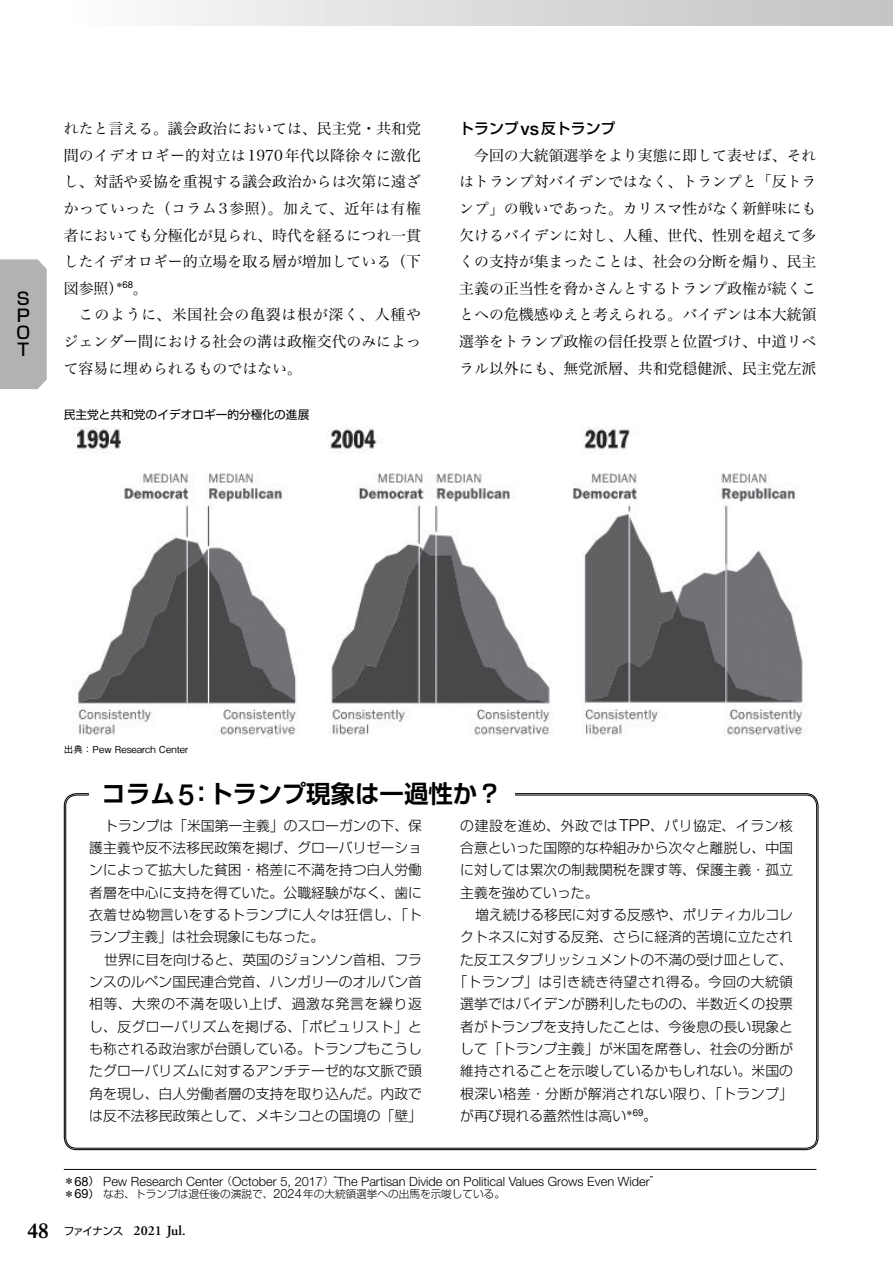
<style>
.page{position:relative;width:893px;height:1263px;background:#fff}
.page>*{position:absolute;margin:0;border:0;box-sizing:border-box;transform-origin:0 0}
.t1{font:700 24.45px "Shin Go Pr 6 N De";color:#000}
.t2{font:500 16.95px/17px "Shin Go Pr 6 N";color:#000;text-align:justify}
.t3{font:14.85px/26.5px "Hiragino Serif Pr 6 N W3";color:#000;text-align:justify}
.t4{font:500 14.85px "Shin Go Pr 6 N";color:#000}
.t5{font:300 13.8px/22.4px "Shin Go Pr 6 N";letter-spacing:.005em;color:#000;text-align:justify}
.t6{font:300 13.8px "Shin Go Pr 6 N";letter-spacing:.025em;color:#000}
.t7{font:300 13.8px "Shin Go Pr 6 N";letter-spacing:.03em;color:#000}
.t8{font:600 13.8px "Adobe Garamond Pro";color:#000}
.t9{font:300 12.75px "Helvetica Neue LT Std";color:#000}
.t10{font:11.7px "Shin Go Pr 6 N";color:#000}
.t11{font:300 10.65px "Shin Go Pr 6 N";color:#000}
.t12{font:500 9.6px "Gothic BBB Pr 6 N";color:#000}
.s1{font-family:"Helvetica Neue LT Std";font-size:17.85px}
.s2{font-family:"Helvetica Neue LT Std";font-weight:500;font-size:29.4px}
.s3{font-family:"Helvetica Neue LT Std";font-size:16.65px}
.s4{font-family:"Shin Go Pr 6 N";font-weight:400;font-size:10.65px}
.s5{font-weight:400}
.s6{font-family:"Shin Go Pr 6 N";font-size:10.65px}
.s7{font-family:"Helvetica Neue LT Std";font-weight:400;font-size:12.75px}
.s8{font-family:"Helvetica Neue LT Std";font-size:12.75px}
.s9{font-family:"Times LT Std";font-size:21.3px}
</style>
<div class="page">
<hr style="left:64px;top:1169px;width:752px;height:1px;background:#000">
<img style="left:74px;top:426px;width:732px;height:311px">
<div style="left:64px;top:0;width:829px;height:26px;background:linear-gradient(to right,#fbfbfb,#c2c2c2)"></div>
<div style="left:0;top:259px;width:47px;height:130px;background:#b2b2b2"></div>
<p class="t2" style="left:15px;top:290px;width:16px">ＳＰＯＴ</p>
<p class="t3" style="left:64px;top:114px;width:359px">れたと言える。議会政治においては、民主党・共和党間のイデオロギー的対立は1970年代以降徐々に激化し、対話や妥協を重視する議会政治からは次第に遠ざかっていった（コラム3参照）。加えて、近年は有権者においても分極化が見られ、時代を経るにつれ一貫したイデオロギー的立場を取る層が増加している（下図参照）<sup>＊</sup><sup>68</sup>。</p>
<p class="t3" style="left:64px;top:300px;width:359px;text-indent:15px">このように、米国社会の亀裂は根が深く、人種やジェンダー間における社会の溝は政権交代のみによって容易に埋められるものではない。<sup>＊</sup><sup>69</sup></p>
<p class="t10" style="left:64px;top:404px;width:247px">民主党と共和党のイデオロギー的分極化の進展</p>
<p class="t4" style="left:459px;top:116px;width:158px">トランプ<span class="s1">vs</span>反トランプ</p>
<p class="t3" style="left:459px;top:141px;width:359px;text-indent:15px">今回の大統領選挙をより実態に即して表せば、それはトランプ対バイデンではなく、トランプと「反トランプ」の戦いであった。カリスマ性がなく新鮮味にも欠けるバイデンに対し、人種、世代、性別を超えて多くの支持が集まったことは、社会の分断を煽り、民主主義の正当性を脅かさんとするトランプ政権が続くことへの危機感ゆえと考えられる。バイデンは本大統領選挙をトランプ政権の信任投票と位置づけ、中道リベラル以外にも、無党派層、共和党穏健派、民主党左派</p>
<p class="t12" style="left:64px;top:741px;width:126px">出典：Pew Research Center</p>
<h1 class="t1" style="left:102px;top:774px;width:402px">コラム<span class="s2">5</span>：トランプ現象は一過性か？</h1>
<p class="t5" style="left:89px;top:813px;width:334px;text-indent:15px">トランプは「米国第一主義」のスローガンの下、保護主義や反不法移民政策を掲げ、グローバリゼーションによって拡大した貧困・格差に不満を持つ白人労働者層を中心に支持を得ていた。公職経験がなく、歯に衣着せぬ物言いをするトランプに人々は狂信し、「トランプ主義」は社会現象にもなった。</p>
<p class="t5" style="left:89px;top:947px;width:334px;text-indent:15px">世界に目を向けると、英国のジョンソン首相、フランスのルペン国民連合党首、ハンガリーのオルバン首相等、大衆の不満を吸い上げ、過激な発言を繰り返し、反グローバリズムを掲げる、「ポピュリスト」とも称される政治家が台頭している。トランプもこうしたグローバリズムに対するアンチテーゼ的な文脈で頭角を現し、白人労働者層の支持を取り込んだ。内政では反不法移民政策として、メキシコとの国境の「壁」</p>
<p class="t5" style="left:460px;top:813px;width:334px">の建設を進め、外政では<span class="s3">TPP</span>、パリ協定、イラン核合意といった国際的な枠組みから次々と離脱し、中国に対しては累次の制裁関税を課す等、保護主義・孤立主義を強めていった。</p>
<p class="t5" style="left:475px;top:902px;width:319px">増え続ける移民に対する反感や、ポリティカルコレ</p>
<p class="t5" style="left:460px;top:925px;width:334px">クトネスに対する反発、さらに経済的苦境に立たされ</p>
<p class="t5" style="left:460px;top:947px;width:334px">た反エスタブリッシュメントの不満の受け皿として、</p>
<p class="t6" style="left:453px;top:970px;width:341px">「トランプ」は引き続き待望され得る。今回の大統領</p>
<p class="t5" style="left:460px;top:992px;width:334px">選挙ではバイデンが勝利したものの、半数近くの投票</p>
<p class="t5" style="left:460px;top:1014px;width:334px">者がトランプを支持したことは、今後息の長い現象と</p>
<p class="t5" style="left:460px;top:1036px;width:334px">して「トランプ主義」が米国を席巻し、社会の分断が</p>
<p class="t5" style="left:460px;top:1059px;width:334px">維持されることを示唆しているかもしれない。米国の</p>
<p class="t7" style="left:460px;top:1082px;width:334px">根深い格差・分断が解消されない限り、「トランプ」</p>
<p class="t5" style="left:460px;top:1103px;width:198px">が再び現れる蓋然性は高い<sup>＊</sup><sup>69</sup>。</p>
<p class="t9" style="left:64px;top:1173px;width:598px"><span class="s4">＊</span><span class="s5">68</span><span class="s4">）</span> Pew Research Center <span class="s6">（</span>October 5, 2017<span class="s6">）“</span>The Partisan Divide on Political Values Grows Even Wider<span class="s6">”</span></p>
<p class="t11" style="left:64px;top:1185px;width:443px"><span class="s5">＊</span><span class="s7">69</span><span class="s5">）</span>なお、トランプは退任後の演説で、<span class="s8">2024</span>年の大統領選挙への出馬を示唆している。</p>
<p class="t8" style="left:28px;top:1223px;width:159px"><span class="s9">48</span> <span class="s4">ファイナンス</span> 2021 Jul.</p>
</div>
